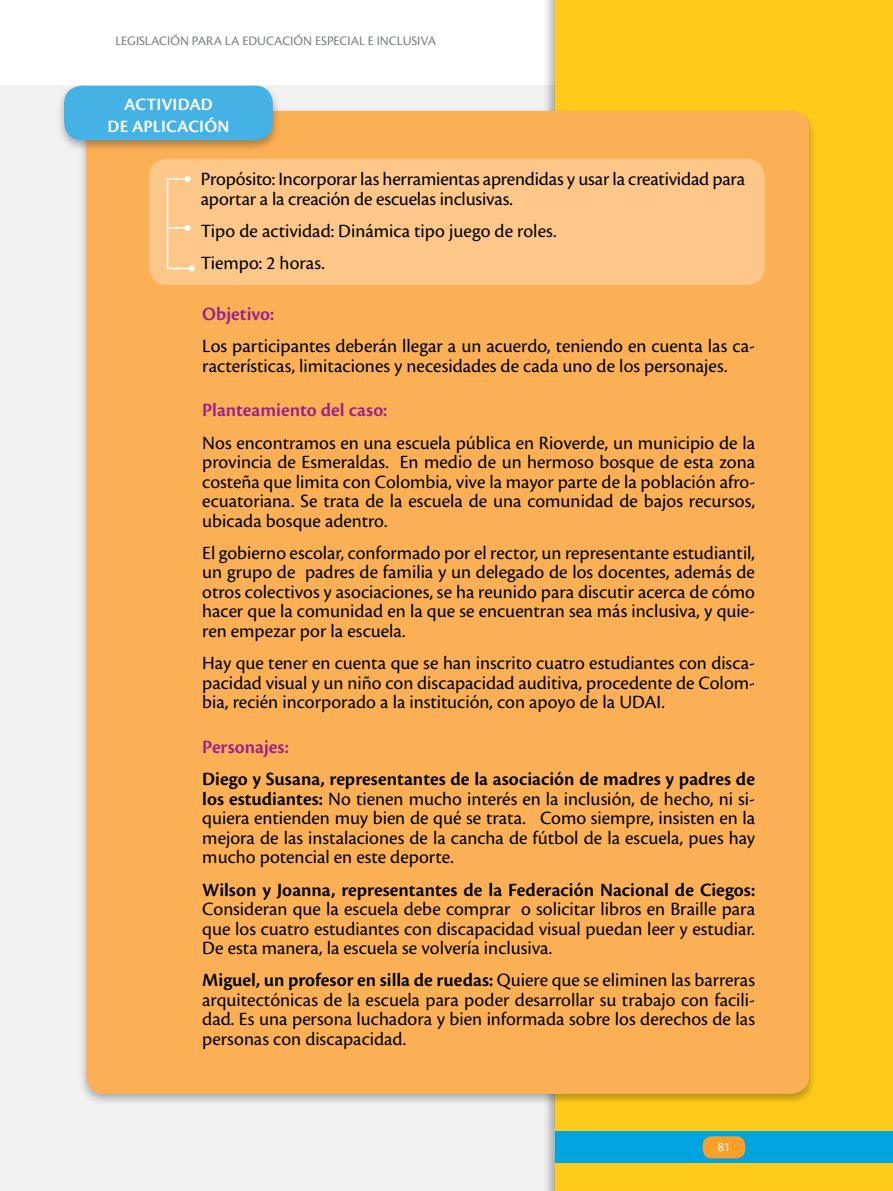
<style>
.page{position:relative;width:893px;height:1191px;background:#fff}
.page>*{position:absolute;margin:0;border:0;box-sizing:border-box;transform-origin:0 0}
.t1{font:19.5px/19.5px "Cronos Pro";color:#000;text-align:justify}
.t2{font:600 19.5px "Cronos Pro";color:#000}
.t3{font:600 19.5px "Cronos Pro";color:#9a2389}
.t4{font:600 18px/21.6px "Cronos Pro";letter-spacing:.005em;color:#fff;text-align:center}
.t5{font:13.5px "Cronos Pro";color:#797c7d}
.t6{font:13.5px "Cronos Pro";color:#fff}
.s1{font-weight:600}
</style>
<div class="page">
<div style="left:0;top:85px;width:555px;height:1106px;background:#f1f1f2"></div>
<div style="left:555px;top:0;width:338px;height:1191px;background:#ffcb1b"></div>
<div style="left:555px;top:1131px;width:338px;height:31px;background:#00a4e0"></div>
<div style="left:703px;top:1136px;width:42px;height:22px;background:#f99f2a;border-radius:9px"></div>
<div style="left:78px;top:107px;width:739px;height:999px;background:#000;opacity:.3"></div>
<div style="left:86px;top:111px;width:723px;height:983px;background:#fbb056;border-radius:18px"></div>
<div style="left:149px;top:159px;width:616px;height:126px;background:#fcc788;border-radius:18px"></div>
<div style="left:56px;top:82px;width:225px;height:71px;background:#000;opacity:.3"></div>
<div style="left:64px;top:86px;width:209px;height:54px;background:#44b2e5;border-radius:18px"></div>
<svg style="left:166px;top:176px;width:29px;height:95px"></svg>
<p class="t5" style="left:115px;top:33px;width:322px">LEGISLACIÓN PARA LA EDUCACIÓN ESPECIAL E INCLUSIVA</p>
<p class="t4" style="left:107px;top:94px;width:123px">ACTIVIDAD<br>DE APLICACIÓN</p>
<p class="t1" style="left:201px;top:169px;width:546px">Propósito: Incorporar las herramientas aprendidas y usar la creatividad para aportar a la creación de escuelas inclusivas.</p>
<p class="t1" style="left:201px;top:215px;width:357px;line-height:32.2px">Tipo de actividad: Dinámica tipo juego de roles.<br>Tiempo: 2 horas.</p>
<p class="t3" style="left:202px;top:303px;width:73px">Objetivo:</p>
<p class="t1" style="left:202px;top:336px;width:554px">Los participantes deberán llegar a un acuerdo, teniendo en cuenta las ca&shy;racterísticas, limitaciones y necesidades de cada uno de los personajes.</p>
<p class="t3" style="left:202px;top:399px;width:187px">Planteamiento del caso:</p>
<p class="t1" style="left:202px;top:433px;width:554px">Nos encontramos en una escuela pública en Rioverde, un municipio de la provincia de Esmeraldas. En medio de un hermoso bosque de esta zona costeña que limita con Colombia, vive la mayor parte de la población afro&shy;ecuatoriana. Se trata de la escuela de una comunidad de bajos recursos, ubicada bosque adentro.</p>
<p class="t1" style="left:202px;top:543px;width:554px">El gobierno escolar, conformado por el rector, un representante estudiantil, un grupo de padres de familia y un delegado de los docentes, además de otros colectivos y asociaciones, se ha reunido para discutir acerca de cómo hacer que la comunidad en la que se encuentran sea más inclusiva, y quie&shy;ren empezar por la escuela.</p>
<p class="t1" style="left:202px;top:653px;width:554px">Hay que tener en cuenta que se han inscrito cuatro estudiantes con disca&shy;pacidad visual y un niño con discapacidad auditiva, procedente de Colom&shy;bia, recién incorporado a la institución, con apoyo de la UDAI.</p>
<p class="t3" style="left:202px;top:735px;width:88px">Personajes:</p>
<p class="t1" style="left:202px;top:769px;width:554px"><span class="s1">Diego y Susana, representantes de la asociación de madres y padres de los estudiantes:</span> No tienen mucho interés en la inclusión, de hecho, ni si&shy;quiera entienden muy bien de qué se trata. Como siempre, insisten en la mejora de las instalaciones de la cancha de fútbol de la escuela, pues hay mucho potencial en este deporte.</p>
<p class="t2" style="left:202px;top:878px;width:554px">Wilson y Joanna, representantes de la Federación Nacional de Ciegos:</p>
<p class="t1" style="left:202px;top:899px;width:554px">Consideran que la escuela debe comprar o solicitar libros en Braille para que los cuatro estudiantes con discapacidad visual puedan leer y estudiar.<br>De esta manera, la escuela se volvería inclusiva.</p>
<p class="t1" style="left:202px;top:970px;width:554px"><span class="s1">Miguel, un profesor en silla de ruedas:</span> Quiere que se eliminen las barreras arquitectónicas de la escuela para poder desarrollar su trabajo con facili&shy;dad. Es una persona luchadora y bien informada sobre los derechos de las personas con discapacidad.</p>
<p class="t6" style="left:718px;top:1139px;width:14px">81</p>
</div>
